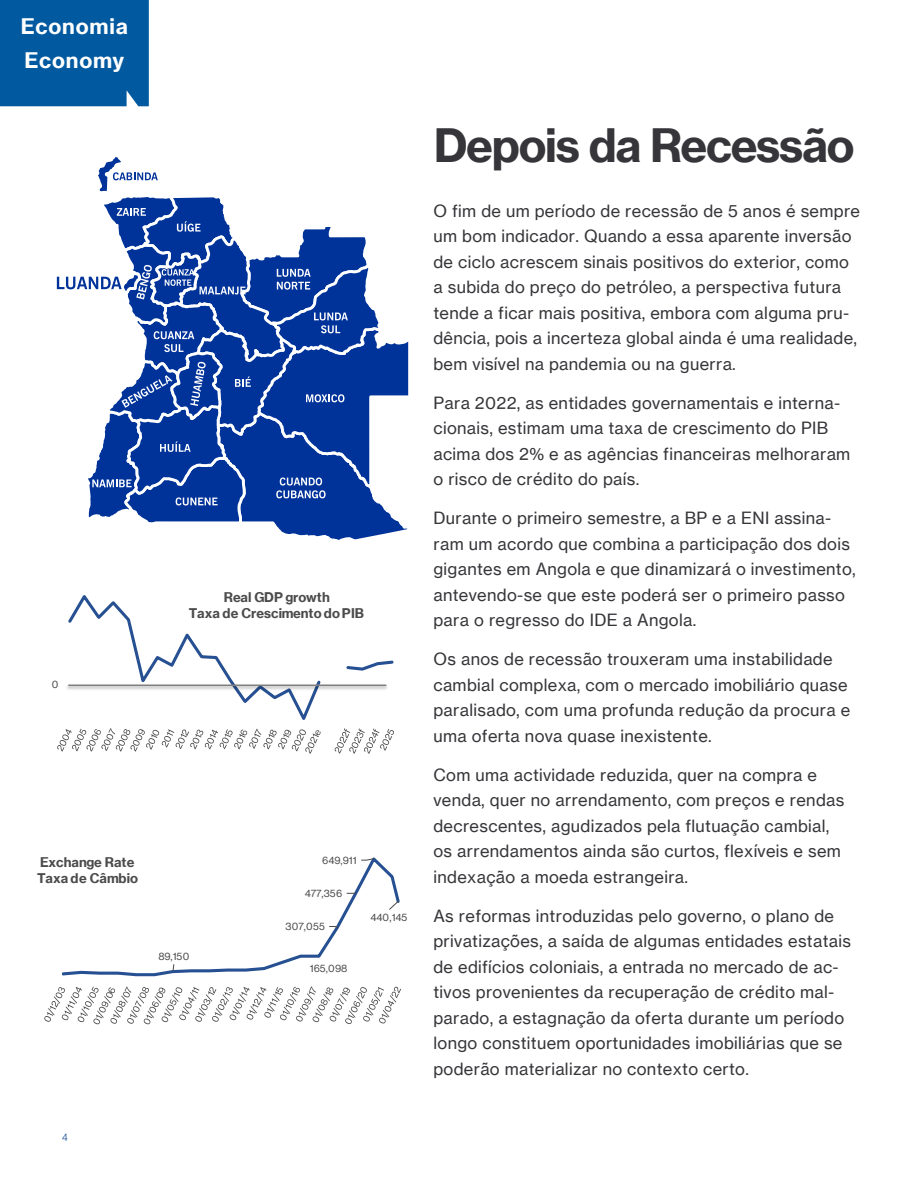
<style>
.page{position:relative;width:918px;height:1188px;background:#fff}
.page>*{position:absolute;margin:0;border:0;box-sizing:border-box;transform-origin:0 0}
.t1{font:700 45px "N Haas Grotesk TX Pro";letter-spacing:-.03em;color:#363539}
.t2{font:700 21px "N Haas Grotesk TX Pro";letter-spacing:.04em;color:#fff}
.t3{font:16.5px/25.5px "N Haas Grotesk TX Pro";letter-spacing:.02em;color:#363539}
.t4{font:700 13.05px/16.2px "N Haas Grotesk TX Pro";letter-spacing:-.005em;color:#4b4b4b;text-align:center}
.Subhead{font:300 10.5px "Helvetica Neue LT Std";color:#05428c}
.t5{font:10.05px "N Haas Grotesk TX Pro";letter-spacing:-.01em;color:#4b4b4b}
</style>
<div class="page">
<svg style="left:68px;top:595px;width:326px;height:125px"></svg>
<svg style="left:57px;top:728px;width:264px;height:26px"></svg>
<svg style="left:334px;top:728px;width:60px;height:26px"></svg>
<img style="left:67px;top:681px;width:326px;height:13px">
<hr style="left:68px;top:685px;width:318px;height:1px;background:#7f7f7f">
<svg style="left:62px;top:857px;width:338px;height:120px"></svg>
<svg style="left:44px;top:986px;width:357px;height:39px"></svg>
<svg style="left:0;top:0;width:408px;height:540px"></svg>
<p class="t2" style="left:21px;top:13px;width:109px">Economia</p>
<p class="t2" style="left:24px;top:47px;width:101px">Economy</p>
<p class="t5" style="left:52px;top:678px;width:8px">0</p>
<p class="t4" style="left:189px;top:589px;width:177px">Real GDP growth<br>Taxa de Crescimento do PIB</p>
<p class="t4" style="left:37px;top:854px;width:102px;text-align:left">Exchange Rate<br>Taxa de Câmbio</p>
<p class="t5" style="left:158px;top:950px;width:32px">89,150</p>
<p class="Subhead" style="left:62px;top:1131px;width:7px">4</p>
<p class="t5" style="left:322px;top:854px;width:36px">649,911</p>
<p class="t5" style="left:305px;top:887px;width:39px">477,356</p>
<p class="t5" style="left:286px;top:920px;width:41px">307,055</p>
<p class="t5" style="left:310px;top:962px;width:39px">165,098</p>
<p class="t5" style="left:370px;top:912px;width:39px">440,145</p>
<p class="t1" style="left:434px;top:117px;width:422px">Depois da Recessão</p>
<p class="t3" style="left:433px;top:198px;width:428px">O fim de um período de recessão de 5 anos é sempre um bom indicador. Quando a essa aparente inversão de ciclo acrescem sinais positivos do exterior, como a subida do preço do petróleo, a perspectiva futura tende a ficar mais positiva, embora com alguma pru&shy;dência, pois a incerteza global ainda é uma realidade, bem visível na pandemia ou na guerra.</p>
<p class="t3" style="left:433px;top:390px;width:418px">Para 2022, as entidades governamentais e interna&shy;cionais, estimam uma taxa de crescimento do PIB acima dos 2% e as agências financeiras melhoraram o risco de crédito do país.</p>
<p class="t3" style="left:433px;top:506px;width:424px">Durante o primeiro semestre, a BP e a ENI assina&shy;ram um acordo que combina a participação dos dois gigantes em Angola e que dinamizará o investimento, antevendo-se que este poderá ser o primeiro passo para o regresso do IDE a Angola.</p>
<p class="t3" style="left:433px;top:647px;width:418px">Os anos de recessão trouxeram uma instabilidade cambial complexa, com o mercado imobiliário quase paralisado, com uma profunda redução da procura e uma oferta nova quase inexistente.</p>
<p class="t3" style="left:433px;top:762px;width:412px">Com uma actividade reduzida, quer na compra e venda, quer no arrendamento, com preços e rendas decrescentes, agudizados pela flutuação cambial, os arrendamentos ainda são curtos, flexíveis e sem indexação a moeda estrangeira.</p>
<p class="t3" style="left:433px;top:903px;width:419px">As reformas introduzidas pelo governo, o plano de privatizações, a saída de algumas entidades estatais de edifícios coloniais, a entrada no mercado de ac&shy;tivos provenientes da recuperação de crédito mal&shy;parado, a estagnação da oferta durante um período longo constituem oportunidades imobiliárias que se poderão materializar no contexto certo.</p>
</div>
